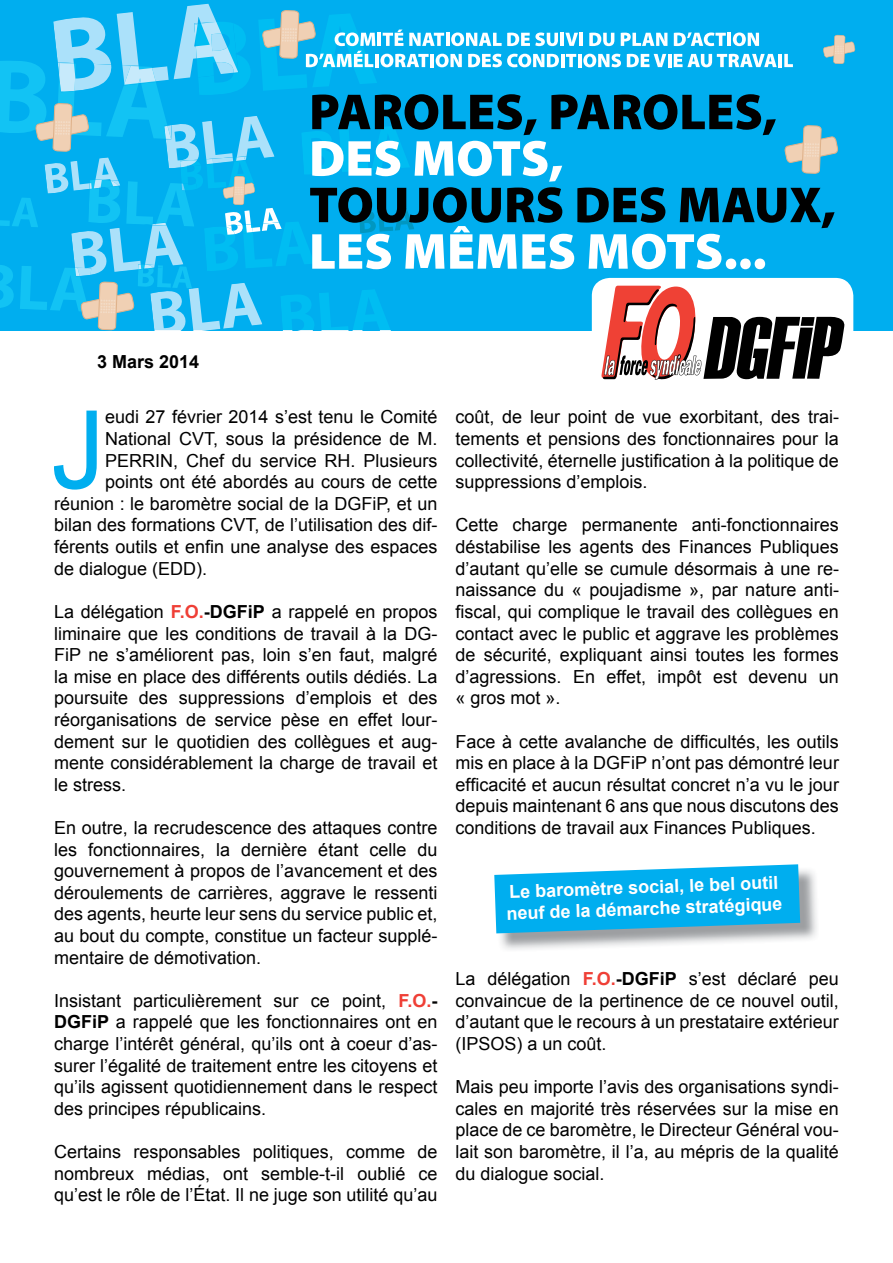
<style>
.page{position:relative;width:893px;height:1263px;background:#fff}
.page>*{position:absolute;margin:0;border:0;box-sizing:border-box;transform-origin:0 0}
.t1{font:108.6px "Arial";color:#00aeef}
.t2{font:18px/21.6px "Arial";color:#000;text-align:justify}
.t3{font:700 18px/21.6px "Arial";color:#fff}
.t4{font:700 18px "Arial";color:#000}
.s1{font-weight:700;color:#ef3f36}
.s2{font-weight:700}
</style>
<div class="page">
<div style="left:0;top:0;width:893px;height:330px;background:#00aeef"></div>
<svg style="left:0;top:3px;width:855px;height:377px"></svg>
<img style="left:496px;top:870px;width:321px;height:80px">
<svg style="left:494px;top:864px;width:306px;height:69px;background:#21b4eb"></svg>
<p class="t4" style="left:97px;top:350px;width:104px">3 Mars 2014</p>
<h1 class="t1" style="left:51px;top:379px;width:56px">J</h1>
<p class="t2" style="left:105px;top:406px;width:334px">eudi 27 février 2014 s’est tenu le Comité</p>
<p class="t2" style="left:105px;top:428px;width:334px">National CVT, sous la présidence de M.</p>
<p class="t2" style="left:105px;top:450px;width:334px">PERRIN, Chef du service RH. Plusieurs</p>
<p class="t2" style="left:105px;top:471px;width:334px">points ont été abordés au cours de cette</p>
<p class="t2" style="left:54px;top:493px;width:385px">réunion : le baromètre social de la DGFiP, et un</p>
<p class="t2" style="left:54px;top:514px;width:385px">bilan des formations CVT, de l’utilisation des dif-</p>
<p class="t2" style="left:54px;top:536px;width:385px">férents outils et enfin une analyse des espaces</p>
<p class="t2" style="left:54px;top:558px;width:155px">de dialogue (EDD).</p>
<p class="t2" style="left:54px;top:601px;width:385px">La délégation <span class="s1">F.O.</span><span class="s2">-DGFiP</span> a rappelé en propos liminaire que les conditions de travail à la DG-FiP ne s’améliorent pas, loin s’en faut, malgré la mise en place des différents outils dédiés. La poursuite des suppressions d’emplois et des réorganisations de service pèse en effet lour&shy;dement sur le quotidien des collègues et aug&shy;mente considérablement la charge de travail et le stress.</p>
<p class="t2" style="left:54px;top:817px;width:385px">En outre, la recrudescence des attaques contre les fonctionnaires, la dernière étant celle du gouvernement à propos de l’avancement et des déroulements de carrières, aggrave le ressenti des agents, heurte leur sens du service public et, au bout du compte, constitue un facteur supplé&shy;mentaire de démotivation.</p>
<p class="t2" style="left:54px;top:990px;width:385px">Insistant particulièrement sur ce point, <span class="s1">F.O.</span><span class="s2">- DGFiP</span> a rappelé que les fonctionnaires ont en charge l’intérêt général, qu’ils ont à coeur d’as&shy;surer l’égalité de traitement entre les citoyens et qu’ils agissent quotidiennement dans le respect des principes républicains.</p>
<p class="t2" style="left:54px;top:1141px;width:385px">Certains responsables politiques, comme de nombreux médias, ont semble-t-il oublié ce qu’est le rôle de l’État. Il ne juge son utilité qu’au</p>
<p class="t2" style="left:455px;top:406px;width:385px">coût, de leur point de vue exorbitant, des trai&shy;tements et pensions des fonctionnaires pour la collectivité, éternelle justification à la politique de suppressions d’emplois.</p>
<p class="t2" style="left:455px;top:514px;width:385px">Cette charge permanente anti-fonctionnaires déstabilise les agents des Finances Publiques d’autant qu’elle se cumule désormais à une re&shy;naissance du « poujadisme », par nature anti&shy;fiscal, qui complique le travail des collègues en contact avec le public et aggrave les problèmes de sécurité, expliquant ainsi toutes les formes d’agressions. En effet, impôt est devenu un « gros mot ».</p>
<p class="t2" style="left:455px;top:730px;width:385px">Face à cette avalanche de difficultés, les outils mis en place à la DGFiP n’ont pas démontré leur efficacité et aucun résultat concret n’a vu le jour depuis maintenant 6 ans que nous discutons des conditions de travail aux Finances Publiques.</p>
<p class="t3" style="left:505px;top:881px;width:278px;rotate:-2deg">Le baromètre social, le bel outil neuf de la démarche stratégique</p>
<p class="t2" style="left:455px;top:968px;width:385px">La délégation <span class="s1">F.O.</span><span class="s2">-DGFiP</span> s’est déclaré peu convaincue de la pertinence de ce nouvel outil, d’autant que le recours à un prestataire extérieur (IPSOS) a un coût.</p>
<p class="t2" style="left:455px;top:1076px;width:385px">Mais peu importe l’avis des organisations syndi&shy;cales en majorité très réservées sur la mise en place de ce baromètre, le Directeur Général vou&shy;lait son baromètre, il l’a, au mépris de la qualité du dialogue social.</p>
</div>
